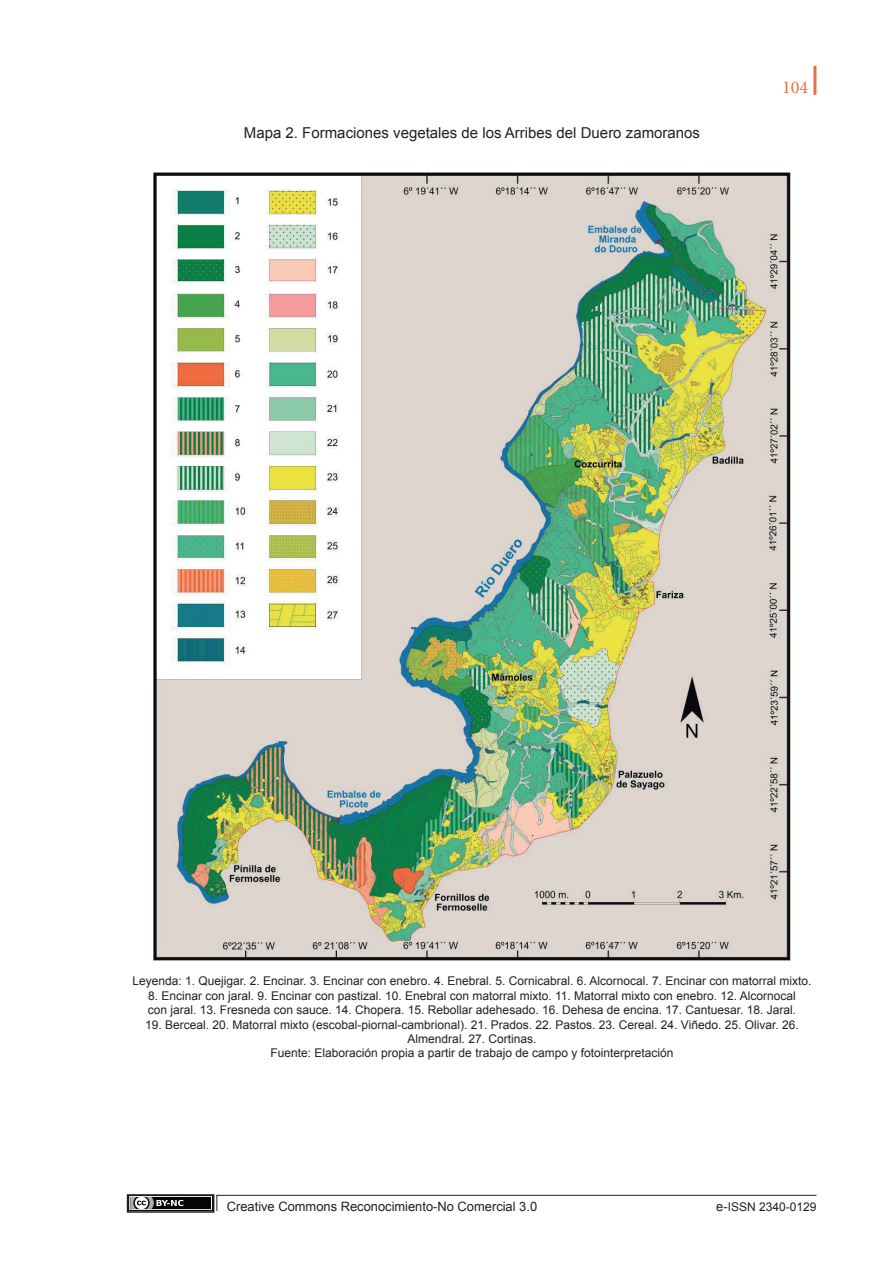
<style>
.page{position:relative;width:893px;height:1263px;background:#fff}
.page>*{position:absolute;margin:0;border:0;box-sizing:border-box;transform-origin:0 0}
.t1{font:18px "Minion Pro";color:#ef6d43}
.t2{font:15px "Arial";color:#231f20}
.t3{font:12.9px "Arial";color:#231f20}
.t4{font:12px/14.4px "Arial";color:#231f20}
.s1{font-size:12.9px}
</style>
<div class="page">
<hr style="left:813px;top:66px;width:3px;height:29px;background:#ef6d43">
<div style="left:130px;top:1197px;width:81px;height:12px;background:#040503"></div>
<svg style="left:130px;top:1197px;width:53px;height:12px"></svg>
<div style="left:127px;top:1194px;width:87px;height:19px;border:2px solid #231f20"></div>
<svg style="left:216px;top:1194px;width:601px;height:17px"></svg>
<img style="left:153px;top:172px;width:638px;height:789px">
<p class="t2" style="left:244px;top:123px;width:458px">Mapa 2. Formaciones vegetales de los Arribes del Duero zamoranos</p>
<h1 class="t1" style="left:782px;top:75px;width:27px">104</h1>
<p class="t4" style="left:132px;top:974px;width:681px">Leyenda: 1. Quejigar. 2. Encinar. 3. Encinar con enebro. 4. Enebral. 5. Cornicabral. 6. Alcornocal. 7. Encinar con matorral mixto.</p>
<p class="t4" style="left:148px;top:988px;width:650px">8. Encinar con jaral. 9. Encinar con pastizal. 10. Enebral con matorral mixto. 11. Matorral mixto con enebro. 12. Alcornocal con jaral. 13. Fresneda con sauce. 14. Chopera. 15. Rebollar adehesado. 16. Dehesa de encina. 17. Cantuesar. 18. Jaral.</p>
<p class="t4" style="left:145px;top:1017px;width:655px;text-align:center">19. Berceal. 20. Matorral mixto (escobal-piornal-cambrional). 21. Prados. 22. Pastos. 23. Cereal. 24. Viñedo. 25. Olivar. 26.<br>Almendral. 27. Cortinas.<br>Fuente: Elaboración propia a partir de trabajo de campo y fotointerpretación</p>
<p class="t3" style="left:227px;top:1198px;width:312px">Creative Commons Reconocimiento-No Comercial 3.0</p>
<p class="t4" style="left:716px;top:1200px;width:102px"><span class="s1">e-</span>ISSN 2340-0129</p>
</div>
